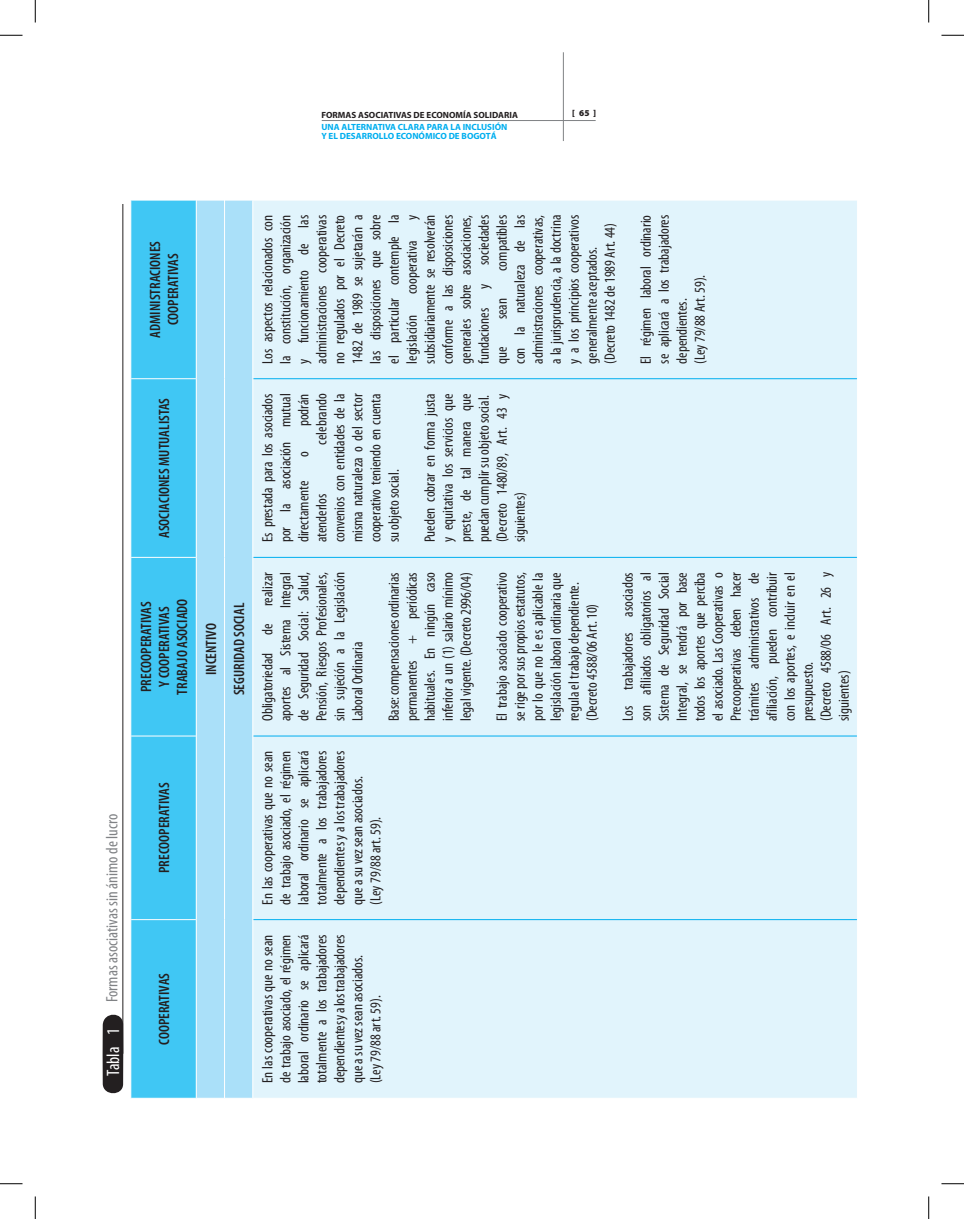
<style>
.page{position:relative;width:964px;height:1219px;background:#fff}
.page>*{position:absolute;margin:0;border:0;box-sizing:border-box;transform-origin:0 0}
.t1{font:condensed 18px "Myriad Pro";color:#fff}
.t2{font:condensed 16.5px "Myriad Pro";color:#808285}
.t3{font:condensed 15px/18px "Myriad Pro";color:#231f20;text-align:justify}
.t4{font:600 condensed 15px/18px "Myriad Pro";color:#231f20;text-align:center}
.t5{font:9px/9px "Myriad MM 700 600";color:#00aeef}
.t6{font:9px "Myriad MM 700 600";color:#231f20}
.t7{font:9px "Myriad MM 830 600";color:#231f20}
</style>
<div class="page">
<hr style="left:563px;top:52px;width:1px;height:89px;background:#808285">
<hr style="left:322px;top:120px;width:273px;height:1px;background:#808285">
<div style="left:131px;top:201px;width:65px;height:896px;background:#40c7f4"></div>
<div style="left:197px;top:201px;width:55px;height:896px;background:#aae0f9"></div>
<div style="left:253px;top:201px;width:604px;height:896px;background:#e1f4fc"></div>
<hr style="left:131px;top:919px;width:65px;height:1px;background:#fff">
<hr style="left:131px;top:735px;width:65px;height:1px;background:#fff">
<hr style="left:131px;top:557px;width:65px;height:1px;background:#fff">
<hr style="left:131px;top:378px;width:65px;height:1px;background:#fff">
<hr style="left:224px;top:919px;width:1px;height:179px;background:#fff">
<svg style="left:197px;top:1097px;width:55px;height:1px"></svg>
<hr style="left:224px;top:736px;width:1px;height:183px;background:#fff">
<hr style="left:224px;top:557px;width:1px;height:179px;background:#fff">
<hr style="left:224px;top:379px;width:1px;height:178px;background:#fff">
<hr style="left:224px;top:200px;width:1px;height:179px;background:#fff">
<svg style="left:197px;top:200px;width:55px;height:1px"></svg>
<hr style="left:253px;top:919px;width:604px;height:1px;background:#00aeef">
<hr style="left:253px;top:735px;width:604px;height:1px;background:#00aeef">
<hr style="left:253px;top:557px;width:604px;height:1px;background:#00aeef">
<hr style="left:253px;top:378px;width:604px;height:1px;background:#00aeef">
<hr style="left:122px;top:204px;width:1px;height:849px;background:#231f20">
<svg style="left:103px;top:1011px;width:21px;height:83px;background:#3e3a3b"></svg>
<svg style="left:0;top:34px;width:22px;height:1px"></svg>
<svg style="left:941px;top:34px;width:22px;height:1px"></svg>
<svg style="left:0;top:1184px;width:22px;height:1px"></svg>
<svg style="left:941px;top:1184px;width:22px;height:1px"></svg>
<svg style="left:34px;top:0;width:1px;height:22px"></svg>
<svg style="left:34px;top:1196px;width:1px;height:23px"></svg>
<svg style="left:929px;top:0;width:1px;height:22px"></svg>
<svg style="left:929px;top:1196px;width:1px;height:23px"></svg>
<svg style="left:0;top:35px;width:22px;height:1px"></svg>
<svg style="left:941px;top:35px;width:22px;height:1px"></svg>
<svg style="left:0;top:1183px;width:22px;height:1px"></svg>
<svg style="left:941px;top:1183px;width:22px;height:1px"></svg>
<svg style="left:35px;top:0;width:1px;height:22px"></svg>
<svg style="left:35px;top:1196px;width:1px;height:23px"></svg>
<svg style="left:928px;top:0;width:1px;height:22px"></svg>
<svg style="left:928px;top:1196px;width:1px;height:23px"></svg>
<p class="t6" style="left:321px;top:111px;width:198px">FORMAS ASOCIATIVAS DE ECONOMÍA SOLIDARIA</p>
<p class="t5" style="left:321px;top:123px;width:187px">UNA ALTERNATIVA CLARA PARA LA INCLUSIÓN<br>Y EL DESARROLLO ECONÓMICO DE BOGOTÁ</p>
<p class="t7" style="left:572px;top:108px;width:25px">[ 65 ]</p>
<p class="t2" style="left:102px;top:1002px;width:190px;rotate:-90deg">Formas asociativas sin ánimo de lucro</p>
<p class="t1" style="left:102px;top:1075px;width:49px;rotate:-90deg">Tabla 1</p>
<p class="t4" style="left:146px;top:338px;width:98px;rotate:-90deg">ADMINISTRACIONES<br>COOPERATIVAS</p>
<p class="t4" style="left:155px;top:538px;width:142px;rotate:-90deg">ASOCIACIONES MUTUALISTAS</p>
<p class="t4" style="left:137px;top:694px;width:97px;rotate:-90deg">PRECOOPERATIVAS<br>Y COOPERATIVAS<br>TRABAJO ASOCIADO</p>
<p class="t4" style="left:155px;top:873px;width:92px;rotate:-90deg">PRECOOPERATIVAS</p>
<p class="t4" style="left:155px;top:1044px;width:73px;rotate:-90deg">COOPERATIVAS</p>
<p class="t4" style="left:197px;top:695px;width:94px;line-height:28.2px;rotate:-90deg">INCENTIVO<br>SEGURIDAD SOCIAL</p>
<p class="t3" style="left:402px;top:364px;width:150px;text-indent:144px;rotate:-90deg">y subsidiariamente se resolverán conforme a las disposiciones generales sobre asociaciones, fundaciones</p>
<p class="t3" style="left:258px;top:364px;width:150px;rotate:-90deg">Los aspectos relacionados con la constitución, organización y funcionamiento de las administraciones cooperativas no regulados por el Decreto 1482 de 1989 se sujetarán a las disposiciones que sobre el particular contemple la legislación</p>
<p class="t3" style="left:474px;top:265px;width:52px;rotate:-90deg">sociedades</p>
<p class="t3" style="left:492px;top:364px;width:150px;text-align:left;text-indent:93px;rotate:-90deg">compatibles con la naturaleza de las administraciones cooperativas, a la jurisprudencia, a la doctrina y a los principios cooperativos generalmente aceptados. (Decreto 1482 de 1989 Art. 44)</p>
<p class="t3" style="left:636px;top:364px;width:150px;text-align:left;rotate:-90deg">El régimen laboral ordinario se aplicará a los trabajadores dependientes.<br>(Ley 79/88 Art. 59).</p>
<p class="t3" style="left:402px;top:294px;width:55px;rotate:-90deg">cooperativa</p>
<p class="t3" style="left:474px;top:289px;width:7px;rotate:-90deg">y</p>
<p class="t3" style="left:492px;top:319px;width:23px;rotate:-90deg">sean</p>
<p class="t3" style="left:492px;top:364px;width:19px;rotate:-90deg">que</p>
<p class="t3" style="left:312px;top:542px;width:150px;text-indent:98px;rotate:-90deg">celebrando convenios con entidades de la misma naturaleza o del sector cooperativo teniendo en cuenta su objeto social.</p>
<p class="t3" style="left:420px;top:542px;width:150px;rotate:-90deg">Pueden cobrar en forma justa y equitativa los servicios que preste, de tal manera que puedan cumplir su objeto social. (Decreto 1480/89, Art. 43 y siguientes)</p>
<p class="t3" style="left:258px;top:542px;width:150px;rotate:-90deg">Es prestada para los asociados por la asociación mutual directamente</p>
<p class="t3" style="left:294px;top:426px;width:34px;rotate:-90deg">podrán</p>
<p class="t3" style="left:294px;top:456px;width:7px;rotate:-90deg">o</p>
<p class="t3" style="left:312px;top:542px;width:50px;rotate:-90deg">atenderlos</p>
<p class="t3" style="left:258px;top:721px;width:150px;rotate:-90deg">Obligatoriedad de realizar aportes al Sistema Integral de Seguridad Social: Salud, Pensión, Riesgos Profesionales, sin sujeción a la Legislación Laboral Ordinaria</p>
<p class="t3" style="left:384px;top:721px;width:150px;rotate:-90deg">Base: compensaciones ordinarias permanentes + periódicas habituales. En ningún caso inferior a un (1) salario mínimo legal vigente. (Decreto 2996/04)</p>
<p class="t3" style="left:492px;top:721px;width:150px;text-align:left;rotate:-90deg">El trabajo asociado cooperativo se rige por sus propios estatutos, por lo que no le es aplicable la legislación laboral ordinaria que regula el trabajo dependiente. (Decreto 4588/06 Art. 10)</p>
<p class="t3" style="left:618px;top:721px;width:150px;text-align:left;rotate:-90deg">Los trabajadores asociados son afiliados obligatorios al<br>Sistema de Seguridad Social<br>Integral, se tendrá por base todos los aportes que perciba el asociado. Las Cooperativas o<br>Precooperativas deben hacer trámites administrativos de afiliación, pueden contribuir con los aportes, e incluir en el presupuesto.<br>(Decreto 4588/06 Art. 26 y siguientes)</p>
<p class="t3" style="left:258px;top:904px;width:155px;text-align:left;rotate:-90deg">En las cooperativas que no sean de trabajo asociado, el régimen laboral ordinario se aplicará totalmente a los trabajadores dependientes y a los trabajadores que a su vez sean asociados.<br>(Ley 79/88 art. 59).</p>
<p class="t3" style="left:258px;top:1083px;width:150px;text-align:left;rotate:-90deg">En las cooperativas que no sean de trabajo asociado, el régimen laboral ordinario se aplicará totalmente a los trabajadores dependientes y a los trabajadores que a su vez sean asociados. (Ley 79/88 art. 59).</p>
</div>
